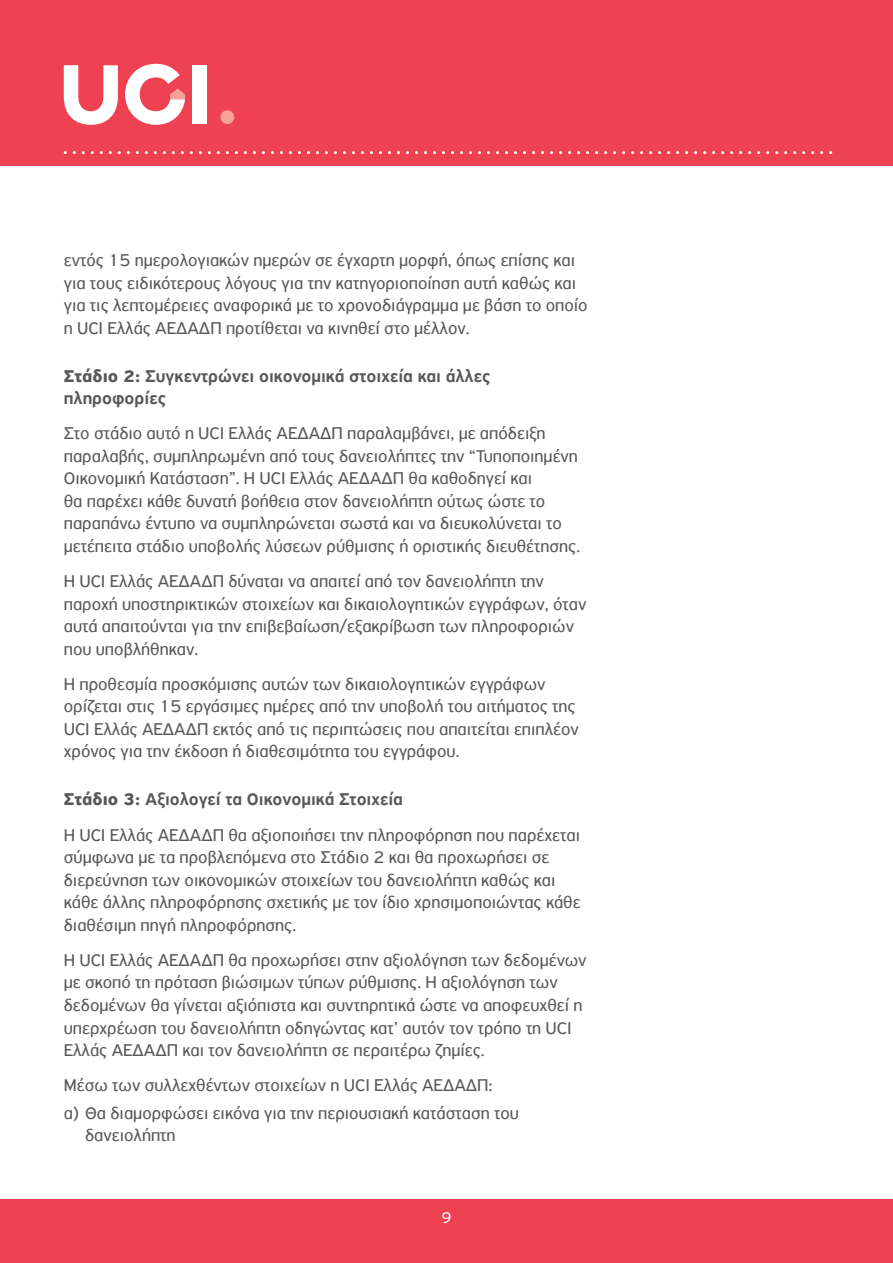
<style>
.page{position:relative;width:893px;height:1263px;background:#fff}
.page>*{position:absolute;margin:0;border:0;box-sizing:border-box;transform-origin:0 0}
.Text{font:18px/22.5px "PF Highway Sans Pro";color:#57585a}
.Text-2{font:500 18px/22.5px "PF Highway Sans Pro";color:#57585a}
.Bullet_text{font:18px/21.6px "PF Highway Sans Pro";color:#57585a}
.t1{font:16.5px "PF Highway Sans Pro";color:#fff}
.s1{font-weight:700}
</style>
<div class="page">
<div style="left:0;top:0;width:893px;height:166px;background:#ee4252"></div>
<svg style="left:64px;top:151px;width:768px;height:3px"></svg>
<div style="left:0;top:1199px;width:893px;height:64px;background:#ee4252"></div>
<svg style="left:64px;top:65px;width:54px;height:60px"></svg>
<svg style="left:125px;top:64px;width:60px;height:61px"></svg>
<div style="left:192px;top:65px;width:15px;height:59px;background:#fff"></div>
<div style="left:220px;top:110px;width:14px;height:14px;background:#f7a297;border-radius:50%"></div>
<p class="Text" style="left:64px;top:249px;width:525px">εντός 15 ημερολογιακών ημερών σε έγχαρτη μορφή, όπως επίσης και για τους ειδικότερους λόγους για την κατηγοριοποίηση αυτή καθώς και για τις λεπτομέρειες αναφορικά με το χρονοδιάγραμμα με βάση το οποίο η UCI Ελλάς ΑΕΔΑΔΠ προτίθεται να κινηθεί στο μέλλον.</p>
<p class="Text-2" style="left:64px;top:365px;width:428px"><span class="s1">Στάδιο 2:</span> Συγκεντρώνει οικονομικά στοιχεία και άλλες πληροφορίες</p>
<p class="Text" style="left:64px;top:422px;width:518px">Στο στάδιο αυτό η UCI Ελλάς ΑΕΔΑΔΠ παραλαμβάνει, με απόδειξη παραλαβής, συμπληρωμένη από τους δανειολήπτες την “Τυποποιημένη Οικονομική Κατάσταση”. Η UCI Ελλάς ΑΕΔΑΔΠ θα καθοδηγεί και<br>θα παρέχει κάθε δυνατή βοήθεια στον δανειολήπτη ούτως ώστε το παραπάνω έντυπο να συμπληρώνεται σωστά και να διευκολύνεται το μετέπειτα στάδιο υποβολής λύσεων ρύθμισης ή οριστικής διευθέτησης.</p>
<p class="Text" style="left:64px;top:570px;width:524px">Η UCI Ελλάς ΑΕΔΑΔΠ δύναται να απαιτεί από τον δανειολήπτη την παροχή υποστηρικτικών στοιχείων και δικαιολογητικών εγγράφων, όταν αυτά απαιτούνται για την επιβεβαίωση/εξακρίβωση των πληροφοριών που υποβλήθηκαν.</p>
<p class="Text" style="left:64px;top:673px;width:517px">Η προθεσμία προσκόμισης αυτών των δικαιολογητικών εγγράφων ορίζεται στις 15 εργάσιμες ημέρες από την υποβολή του αιτήματος της UCI Ελλάς ΑΕΔΑΔΠ εκτός από τις περιπτώσεις που απαιτείται επιπλέον χρόνος για την έκδοση ή διαθεσιμότητα του εγγράφου.</p>
<p class="Text-2" style="left:64px;top:789px;width:341px"><span class="s1">Στάδιο 3:</span> Αξιολογεί τα Οικονομικά Στοιχεία</p>
<p class="Text" style="left:64px;top:823px;width:518px">Η UCI Ελλάς ΑΕΔΑΔΠ θα αξιοποιήσει την πληροφόρηση που παρέχεται σύμφωνα με τα προβλεπόμενα στο Στάδιο 2 και θα προχωρήσει σε διερεύνηση των οικονομικών στοιχείων του δανειολήπτη καθώς και κάθε άλλης πληροφόρησης σχετικής με τον ίδιο χρησιμοποιώντας κάθε διαθέσιμη πηγή πληροφόρησης.</p>
<p class="Text" style="left:64px;top:949px;width:524px">Η UCI Ελλάς ΑΕΔΑΔΠ θα προχωρήσει στην αξιολόγηση των δεδομένων με σκοπό τη πρόταση βιώσιμων τύπων ρύθμισης. Η αξιολόγηση των δεδομένων θα γίνεται αξιόπιστα και συντηρητικά ώστε να αποφευχθεί η υπερχρέωση του δανειολήπτη οδηγώντας κατ’ αυτόν τον τρόπο τη UCI Ελλάς ΑΕΔΑΔΠ και τον δανειολήπτη σε περαιτέρω ζημίες.</p>
<p class="Text" style="left:64px;top:1074px;width:430px">Μέσω των συλλεχθέντων στοιχείων η UCI Ελλάς ΑΕΔΑΔΠ:</p>
<p class="Bullet_text" style="left:85px;top:1102px;width:435px;text-indent:-21px">α) Θα διαμορφώσει εικόνα για την περιουσιακή κατάσταση του δανειολήπτη</p>
<p class="t1" style="left:441px;top:1208px;width:12px">9</p>
</div>
